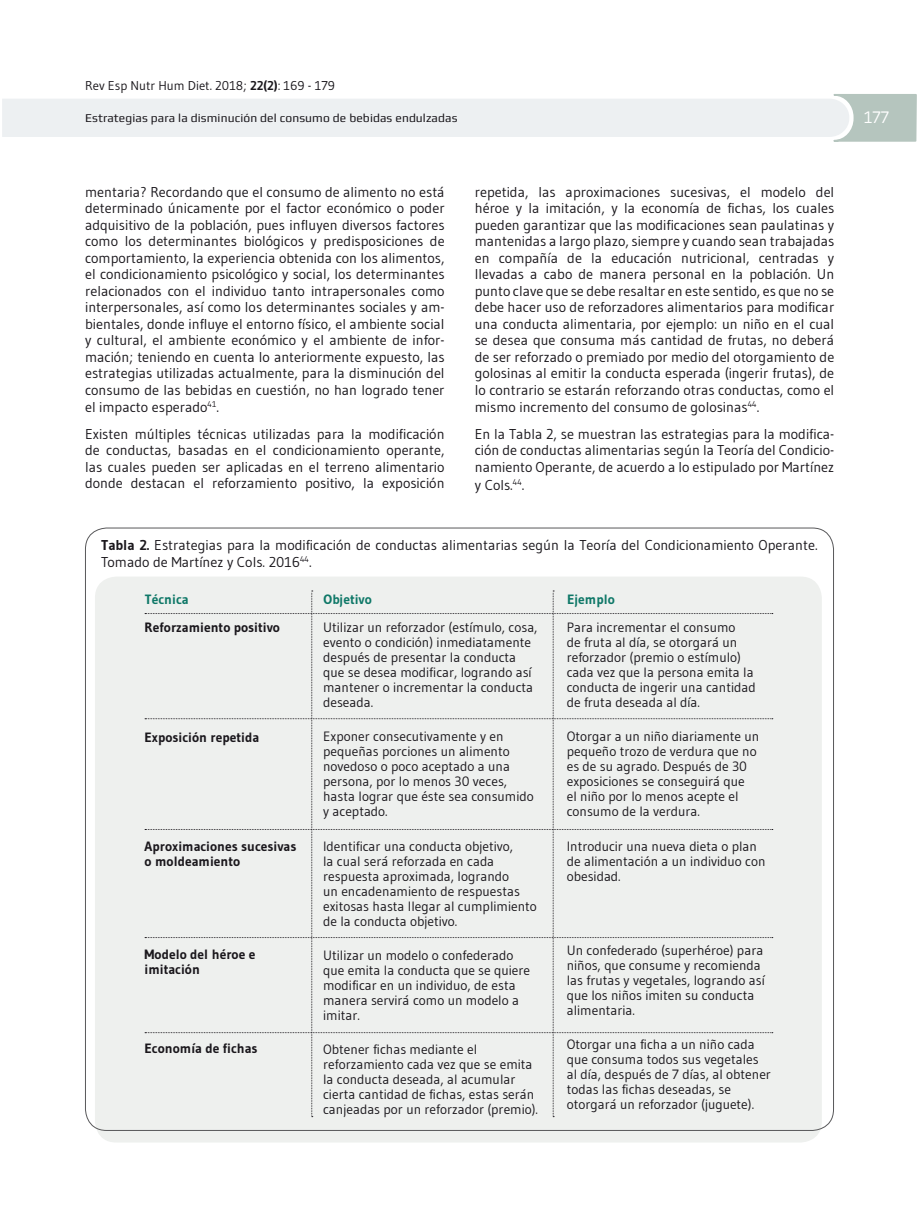
<style>
.page{position:relative;width:919px;height:1217px;background:#fff}
.page>*{position:absolute;margin:0;border:0;box-sizing:border-box;transform-origin:0 0}
.t1{font:16.5px "Gudea";color:#fff}
.t2{font:14.25px/16.5px "Gudea";color:#1a171c;text-align:justify}
.t3{font:13.5px/15px "Gudea";color:#1a171c}
.t4{font:700 13.5px/15px "Gudea";color:#1a171c}
.t5{font:700 13.5px "Gudea";color:#0f7868}
.t6{font:12.75px "Gudea";color:#1a171c}
.t7{font:12px "Play";letter-spacing:.01em;color:#1a171c}
.s1{font-weight:700}
</style>
<div class="page">
<svg style="left:2px;top:94px;width:915px;height:48px"></svg>
<div style="left:95px;top:576px;width:726px;height:566px;background:#eef0ee;border-radius:21px"></div>
<svg style="left:145px;top:590px;width:627px;height:526px"></svg>
<p class="t6" style="left:85px;top:78px;width:251px">Rev Esp Nutr Hum Diet. 2018; <span class="s1">22(2)</span>: 169 - 179</p>
<p class="t7" style="left:85px;top:111px;width:374px">Estrategias para la disminución del consumo de bebidas endulzadas</p>
<p class="t1" style="left:864px;top:107px;width:27px">177</p>
<p class="t2" style="left:85px;top:183px;width:361px">mentaria? Recordando que el consumo de alimento no está determinado únicamente por el factor económico o poder adquisitivo de la población, pues influyen diversos factores como los determinantes biológicos y predisposiciones de comportamiento, la experiencia obtenida con los alimentos, el condicionamiento psicológico y social, los determinantes relacionados con el individuo tanto intrapersonales como interpersonales, así como los determinantes sociales y am&shy;bientales, donde influye el entorno físico, el ambiente social y cultural, el ambiente económico y el ambiente de infor&shy;mación; teniendo en cuenta lo anteriormente expuesto, las estrategias utilizadas actualmente, para la disminución del consumo de las bebidas en cuestión, no han logrado tener el impacto esperado<sup>41</sup>.</p>
<p class="t2" style="left:85px;top:425px;width:361px">Existen múltiples técnicas utilizadas para la modificación de conductas, basadas en el condicionamiento operante, las cuales pueden ser aplicadas en el terreno alimentario donde destacan el reforzamiento positivo, la exposición</p>
<p class="t2" style="left:474px;top:183px;width:361px">repetida, las aproximaciones sucesivas, el modelo del héroe y la imitación, y la economía de fichas, los cuales pueden garantizar que las modificaciones sean paulatinas y mantenidas a largo plazo, siempre y cuando sean trabajadas en compañía de la educación nutricional, centradas y llevadas a cabo de manera personal en la población. Un punto clave que se debe resaltar en este sentido, es que no se debe hacer uso de reforzadores alimentarios para modificar una conducta alimentaria, por ejemplo: un niño en el cual se desea que consuma más cantidad de frutas, no deberá de ser reforzado o premiado por medio del otorgamiento de golosinas al emitir la conducta esperada (ingerir frutas), de lo contrario se estarán reforzando otras conductas, como el mismo incremento del consumo de golosinas<sup>44</sup>.</p>
<p class="t2" style="left:474px;top:425px;width:361px">En la Tabla 2, se muestran las estrategias para la modifica&shy;ción de conductas alimentarias según la Teoría del Condicio&shy;namiento Operante, de acuerdo a lo estipulado por Martínez</p>
<p class="t2" style="left:474px;top:476px;width:51px">y Cols.<sup>44</sup>.</p>
<p class="t2" style="left:101px;top:536px;width:717px;line-height:17.1px"><span class="s1">Tabla 2.</span> Estrategias para la modificación de conductas alimentarias según la Teoría del Condicionamiento Operante.<br>Tomado de Martínez y Cols. 2016<sup>44</sup>.</p>
<p class="t5" style="left:145px;top:590px;width:45px">Técnica</p>
<p class="t5" style="left:323px;top:590px;width:50px">Objetivo</p>
<p class="t5" style="left:567px;top:590px;width:49px">Ejemplo</p>
<p class="t4" style="left:145px;top:619px;width:137px">Reforzamiento positivo</p>
<p class="t3" style="left:323px;top:619px;width:216px">Utilizar un reforzador (estímulo, cosa, evento o condición) inmediatamente después de presentar la conducta que se desea modificar, logrando así mantener o incrementar la conducta deseada.</p>
<p class="t3" style="left:323px;top:728px;width:212px">Exponer consecutivamente y en pequeñas porciones un alimento novedoso o poco aceptado a una persona, por lo menos 30 veces, hasta lograr que éste sea consumido y aceptado.</p>
<p class="t3" style="left:323px;top:837px;width:215px">Identificar una conducta objetivo,<br>la cual será reforzada en cada respuesta aproximada, logrando<br>un encadenamiento de respuestas exitosas hasta llegar al cumplimiento de la conducta objetivo.</p>
<p class="t3" style="left:323px;top:947px;width:208px">Utilizar un modelo o confederado que emita la conducta que se quiere modificar en un individuo, de esta manera servirá como un modelo a imitar.</p>
<p class="t3" style="left:323px;top:1041px;width:216px">Obtener fichas mediante el reforzamiento cada vez que se emita la conducta deseada, al acumular cierta cantidad de fichas, estas serán canjeadas por un reforzador (premio).</p>
<p class="t3" style="left:566px;top:619px;width:190px">Para incrementar el consumo<br>de fruta al día, se otorgará un reforzador (premio o estímulo) cada vez que la persona emita la conducta de ingerir una cantidad de fruta deseada al día.</p>
<p class="t3" style="left:566px;top:728px;width:194px">Otorgar a un niño diariamente un pequeño trozo de verdura que no es de su agrado. Después de 30 exposiciones se conseguirá que<br>el niño por lo menos acepte el consumo de la verdura.</p>
<p class="t3" style="left:566px;top:837px;width:200px">Introducir una nueva dieta o plan de alimentación a un individuo con obesidad.</p>
<p class="t4" style="left:145px;top:729px;width:116px">Exposición repetida</p>
<p class="t4" style="left:145px;top:838px;width:153px">Aproximaciones sucesivas o moldeamiento</p>
<p class="t3" style="left:566px;top:942px;width:199px">Un confederado (superhéroe) para niños, que consume y recomienda las frutas y vegetales, logrando así que los niños imiten su conducta alimentaria.</p>
<p class="t3" style="left:566px;top:1036px;width:206px">Otorgar una ficha a un niño cada que consuma todos sus vegetales al día, después de 7 días, al obtener todas las fichas deseadas, se otorgará un reforzador (juguete).</p>
<p class="t4" style="left:145px;top:946px;width:112px">Modelo del héroe e imitación</p>
<p class="t4" style="left:145px;top:1040px;width:114px">Economía de fichas</p>
</div>
